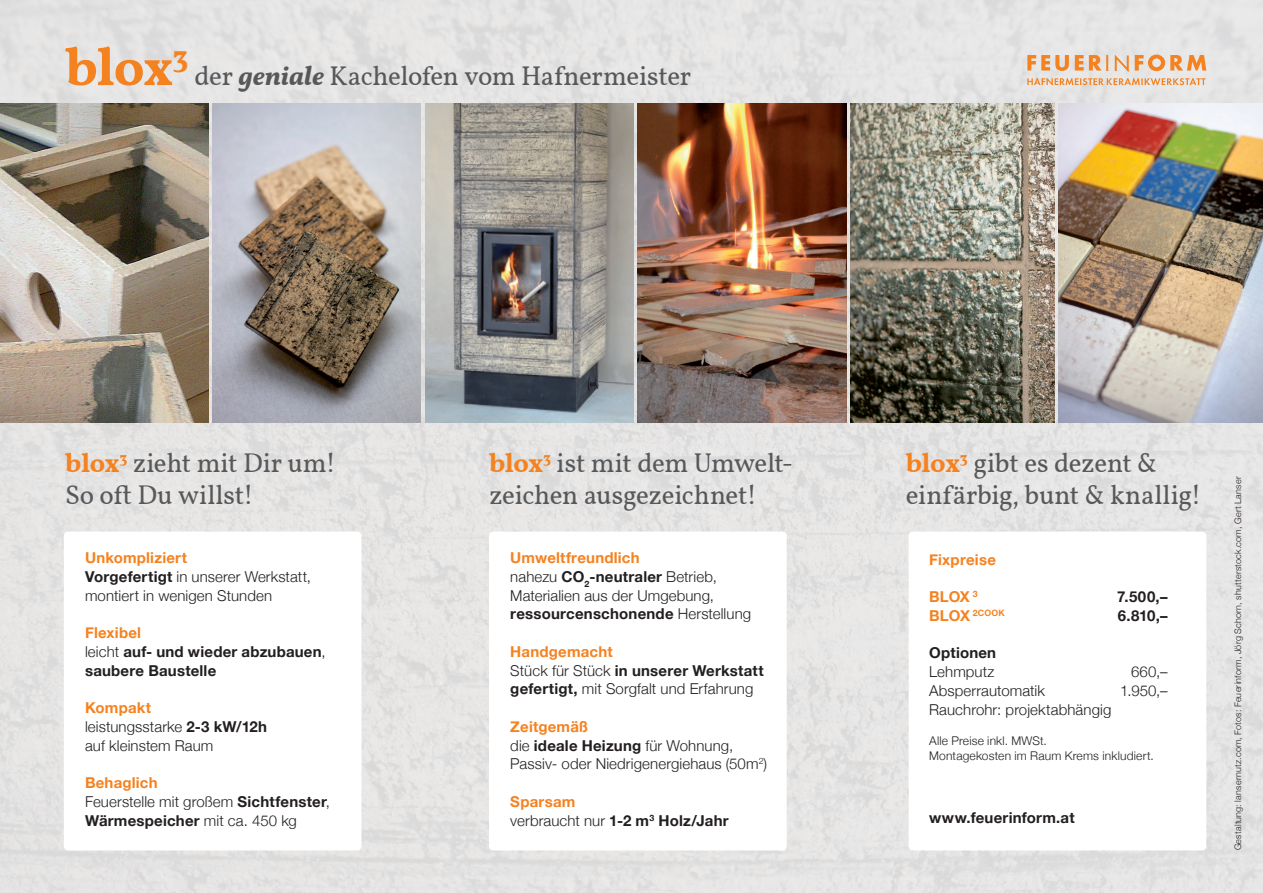
<style>
.page{position:relative;width:1263px;height:893px;background:#fff}
.page>*{position:absolute;margin:0;border:0;box-sizing:border-box;transform-origin:0 0}
.t1{font:700 54px "Vollkorn";color:#f58220}
.t2{font:27px/31.5px "Vollkorn";letter-spacing:-.01em;color:#57585a}
.t3{font:300 15px/18.8px "Helvetica Neue";letter-spacing:.005em;color:#231f20}
.t4{font:700 15px/18.8px "Helvetica Neue";letter-spacing:.015em;color:#231f20}
.t5{font:700 15px "Helvetica Neue";letter-spacing:.015em;color:#f58220}
.t6{font:300 12px/15px "Helvetica Neue";letter-spacing:.015em;color:#231f20}
.t7{font:300 9px "Helvetica Neue";letter-spacing:.025em;color:#231f20}
.t8{font:700 8.7px "Helvetica Neue";letter-spacing:.025em;color:#f58220}
.s1{font-weight:700;font-style:italic}
.s2{font-weight:700;color:#f58220}
.s3{font-weight:700}
.s4{color:#f58220}
.s5{font-weight:300}
.s6{font-size:15px}
</style>
<div class="page">
<img style="left:0;top:0;width:1263px;height:893px">
<div style="left:489px;top:531px;width:298px;height:319px;background:#fff;border-radius:4px"></div>
<div style="left:64px;top:531px;width:297px;height:319px;background:#fff;border-radius:4px"></div>
<div style="left:909px;top:531px;width:297px;height:319px;background:#fff;border-radius:4px"></div>
<img style="left:0;top:103px;width:208px;height:319px">
<img style="left:213px;top:103px;width:208px;height:319px">
<img style="left:638px;top:103px;width:208px;height:319px">
<img style="left:425px;top:103px;width:209px;height:319px">
<img style="left:850px;top:103px;width:204px;height:319px">
<img style="left:1059px;top:103px;width:204px;height:319px">
<svg style="left:1135px;top:55px;width:71px;height:16px"></svg>
<svg style="left:1027px;top:55px;width:101px;height:17px;background:#ebbc94"></svg>
<svg style="left:1027px;top:78px;width:178px;height:7px"></svg>
<h1 class="t1" style="left:65px;top:26px;width:125px">blox<sup>3</sup></h1>
<h2 class="t2" style="left:195px;top:61px;width:498px">der <span class="s1">geniale</span> Kachelofen vom Hafnermeister</h2>
<h2 class="t2" style="left:489px;top:448px;width:306px"><span class="s2">blox</span><sup>3</sup> ist mit dem Umwelt&shy;zeichen ausgezeichnet!</h2>
<h2 class="t2" style="left:65px;top:448px;width:272px"><span class="s2">blox</span><sup>3</sup> zieht mit Dir um!<br>So oft Du willst!</h2>
<h2 class="t2" style="left:906px;top:448px;width:297px"><span class="s2">blox</span><sup>3</sup> gibt es dezent &amp; einfärbig, bunt &amp; knallig!</h2>
<p class="t3" style="left:85px;top:547px;width:227px"><span class="s2">Unkompliziert<br></span><span class="s3">Vorgefertigt</span> in unserer Werkstatt, montiert in wenigen Stunden</p>
<p class="t4" style="left:85px;top:624px;width:242px"><span class="s4">Flexibel<br></span><span class="s5">leicht</span> auf- und wieder abzubauen<span class="s5">, </span>saubere Baustelle</p>
<p class="t3" style="left:85px;top:697px;width:184px"><span class="s2">Kompakt<br></span>leistungsstarke <span class="s3">2-3 kW/12h </span>auf kleinstem Raum</p>
<p class="t3" style="left:85px;top:772px;width:246px"><span class="s2">Behaglich<br></span>Feuerstelle mit großem <span class="s3">Sichtfenster</span>,<br><span class="s3">Wärmespeicher</span> mit ca. 450 kg</p>
<p class="t3" style="left:510px;top:547px;width:242px"><span class="s2">Umweltfreundlich<br></span>nahezu <span class="s3">CO</span><sub>2</sub><span class="s3">-neutraler</span> Betrieb,<br>Materialien aus der Umgebung, <span class="s3">ressourcenschonende</span> Herstellung</p>
<p class="t3" style="left:510px;top:641px;width:255px"><span class="s2">Handgemacht<br></span>Stück für Stück <span class="s3">in unserer Werkstatt gefertigt,</span> mit Sorgfalt und Erfahrung</p>
<p class="t3" style="left:510px;top:716px;width:258px"><span class="s2">Zeitgemäß<br></span>die <span class="s3">ideale Heizung</span> für Wohnung,<br>Passiv- oder Niedrigenergiehaus (50m<sup>2</sup>)</p>
<p class="t3" style="left:510px;top:791px;width:220px"><span class="s2">Sparsam<br></span>verbraucht nur <span class="s3">1-2 m</span><sup>3</sup> <span class="s3">Holz/Jahr</span></p>
<p class="t5" style="left:929px;top:547px;width:68px">Fixpreise</p>
<p class="t5" style="left:929px;top:585px;width:50px">BLOX <sup>3</sup></p>
<p class="t4" style="left:1117px;top:588px;width:52px">7.500,–</p>
<p class="t8" style="left:929px;top:606px;width:77px"><span class="s6">BLOX</span> 2COOK</p>
<p class="t4" style="left:1118px;top:606px;width:51px">6.810,–</p>
<p class="t4" style="left:929px;top:644px;width:69px">Optionen</p>
<p class="t3" style="left:929px;top:661px;width:67px">Lehmputz</p>
<p class="t3" style="left:1131px;top:661px;width:38px">660,–</p>
<p class="t3" style="left:929px;top:680px;width:117px">Absperrautomatik</p>
<p class="t3" style="left:1120px;top:680px;width:49px">1.950,–</p>
<p class="t3" style="left:929px;top:699px;width:184px">Rauchrohr: projektabhängig</p>
<p class="t6" style="left:929px;top:732px;width:226px">Alle Preise inkl. MWSt.<br>Montagekosten im Raum Krems inkludiert.</p>
<p class="t4" style="left:929px;top:809px;width:147px">www.feuerinform.at</p>
<p class="t7" style="left:1230px;top:850px;width:375px;rotate:-90deg">Gestaltung: lansernutz.com, Fotos: Feuerinform, Jörg Schorn, shutterstock.com, Gert Lanser</p>
</div>
